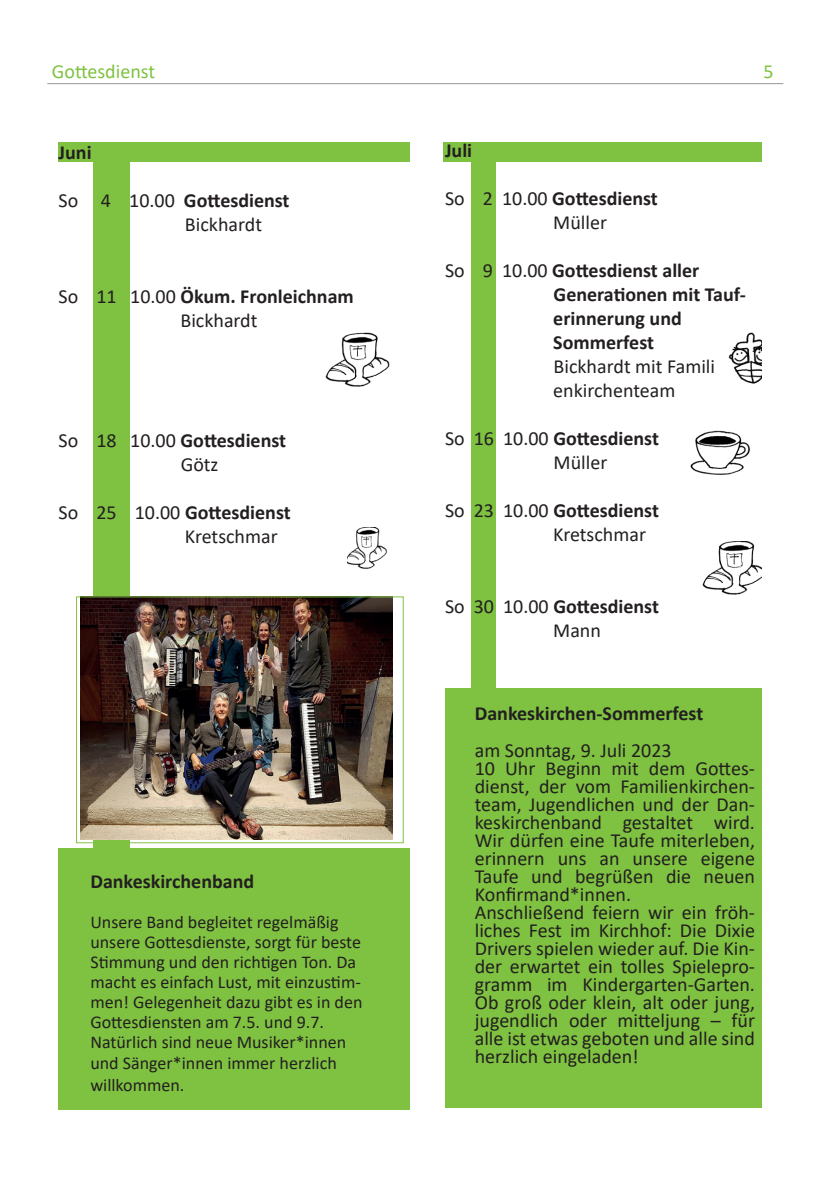
<style>
.page{position:relative;width:840px;height:1191px;background:#fff}
.page>*{position:absolute;margin:0;border:0;box-sizing:border-box;transform-origin:0 0}
.t1{font:20px/18px "Calibri";color:#231f20}
.t2{font:700 20px/24px "Calibri";color:#231f20}
.Rubriküberschrift{font:20px "Calibri";color:#7fc241}
.t3{font:18px/20.4px "Calibri";color:#231f20}
.s1{font-weight:700}
.s2{font-weight:400}
</style>
<div class="page">
<hr style="left:47px;top:83px;width:735px;height:1px;background:#939598">
<div style="left:445px;top:688px;width:316px;height:420px;background:#7fc241"></div>
<div style="left:59px;top:848px;width:350px;height:261px;background:#7fc241"></div>
<div style="left:443px;top:142px;width:318px;height:20px;background:#7fc241"></div>
<div style="left:471px;top:142px;width:24px;height:966px;background:#7fc241"></div>
<div style="left:59px;top:142px;width:350px;height:20px;background:#7fc241"></div>
<div style="left:94px;top:150px;width:36px;height:797px;background:#7fc241"></div>
<img style="left:347px;top:527px;width:40px;height:42px">
<img style="left:728px;top:332px;width:33px;height:52px">
<img style="left:690px;top:430px;width:61px;height:45px">
<img style="left:325px;top:332px;width:65px;height:55px">
<img style="left:702px;top:541px;width:59px;height:54px">
<img style="left:80px;top:599px;width:312px;height:241px">
<div style="left:76px;top:597px;width:327px;height:246px;border:1px solid #7fc241"></div>
<p class="Rubriküberschrift" style="left:52px;top:57px;width:105px">Gottesdienst</p>
<p class="Rubriküberschrift" style="left:763px;top:57px;width:12px">5</p>
<p class="t2" style="left:59px;top:140px;width:35px">Juni</p>
<p class="t1" style="left:185px;top:188px;width:106px;line-height:24px;text-indent:-126px">So 4 10.00 <span class="s1">Gottesdienst<br></span>Bickhardt</p>
<p class="t1" style="left:180px;top:284px;width:175px;line-height:24px;text-indent:-122px">So 11 10.00 <span class="s1">Ökum. Fronleichnam<br></span>Bickhardt</p>
<p class="t1" style="left:181px;top:428px;width:107px;line-height:24px;text-indent:-122px">So 18 10.00 <span class="s1">Gottesdienst<br></span>Götz</p>
<p class="t1" style="left:185px;top:500px;width:107px;line-height:24px;text-indent:-126px">So 25 10.00 <span class="s1">Gottesdienst<br></span>Kretschmar</p>
<p class="t2" style="left:90px;top:869px;width:165px">Dankeskirchenband</p>
<p class="t3" style="left:90px;top:911px;width:273px">Unsere Band begleitet regelmäßig unsere Gottesdienste, sorgt für beste<br>Stimmung und den richtigen Ton. Da macht es einfach Lust, mit einzustim&shy;men! Gelegenheit dazu gibt es in den<br>Gottesdiensten am 7.5. und 9.7.<br>Natürlich sind neue Musiker*innen und Sänger*innen immer herzlich willkommen.</p>
<p class="t2" style="left:445px;top:138px;width:29px">Juli</p>
<p class="t1" style="left:553px;top:186px;width:106px;line-height:24px;text-indent:-108px">So 2 10.00 <span class="s1">Gottesdienst<br></span>Müller</p>
<p class="t2" style="left:553px;top:258px;width:194px;text-indent:-108px"><span class="s2">So 9 10.00</span> Gottesdienst aller<br>Generationen mit Tauf&shy;erinnerung und<br>Sommerfest</p>
<p class="t1" style="left:553px;top:354px;width:163px;line-height:24px">Bickhardt mit Famili enkirchenteam</p>
<p class="t1" style="left:553px;top:426px;width:107px;line-height:24px;text-indent:-108px">So 16 10.00 <span class="s1">Gottesdienst<br></span>Müller</p>
<p class="t1" style="left:553px;top:498px;width:107px;line-height:24px;text-indent:-108px">So 23 10.00 <span class="s1">Gottesdienst<br></span>Kretschmar</p>
<p class="t1" style="left:553px;top:594px;width:107px;line-height:24px;text-indent:-108px">So 30 10.00 <span class="s1">Gottesdienst<br></span>Mann</p>
<p class="t2" style="left:474px;top:701px;width:230px">Dankeskirchen-Sommerfest</p>
<p class="t1" style="left:474px;top:741px;width:281px">am Sonntag, 9. Juli 2023<br>10 Uhr Beginn mit dem Gottes&shy;dienst, der vom Familienkirchen&shy;team, Jugendlichen und der Dan&shy;keskirchenband gestaltet wird.<br>Wir dürfen eine Taufe miterleben, erinnern uns an unsere eigene<br>Taufe und begrüßen die neuen<br>Konfirmand*innen.<br>Anschließend feiern wir ein fröh&shy;liches Fest im Kirchhof: Die Dixie<br>Drivers spielen wieder auf. Die Kin&shy;der erwartet ein tolles Spielepro&shy;gramm im Kindergarten-Garten.<br>Ob groß oder klein, alt oder jung, jugendlich oder mitteljung – für alle ist etwas geboten und alle sind herzlich eingeladen!</p>
</div>
